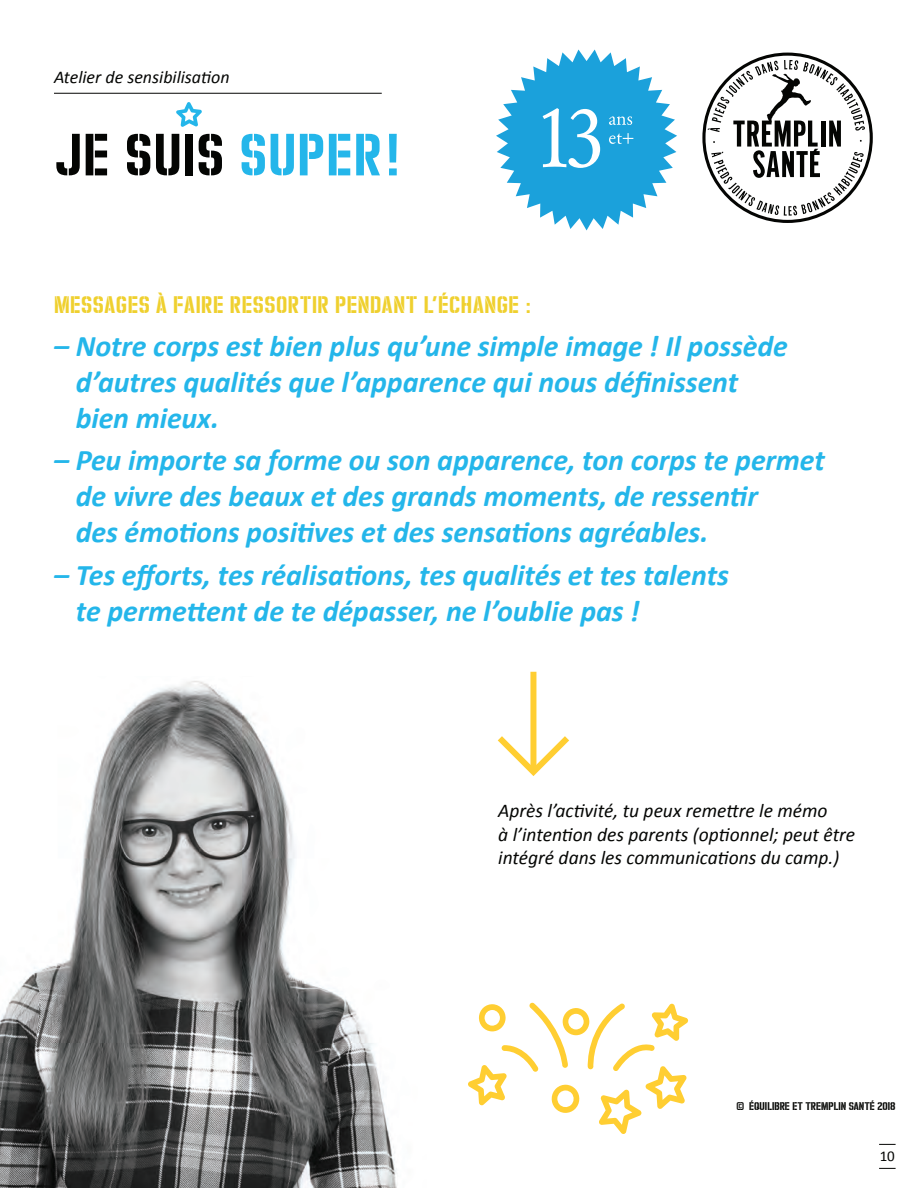
<style>
.page{position:relative;width:918px;height:1188px;background:#fff}
.page>*{position:absolute;margin:0;border:0;box-sizing:border-box;transform-origin:0 0}
.t1{font:59.4px "Zuboni Stencil";letter-spacing:.02em;color:#040503}
.t2{font:italic 700 30px/36px "Calibri";letter-spacing:-.005em;color:#24b6ea}
.t3{font:24px "Zuboni Stencil";letter-spacing:.02em;color:#efd02f}
.t4{font:italic 19.5px/23.4px "Calibri";color:#040503}
.t5{font:italic 18px "Calibri";color:#040503}
.t6{font:15px "Calibri";color:#040503}
.t7{font:11.25px "Zuboni Stencil";color:#040503}
.s1{color:#24b6ea}
</style>
<div class="page">
<img style="left:0;top:676px;width:537px;height:512px">
<svg style="left:702px;top:53px;width:171px;height:170px"></svg>
<div style="left:530px;top:672px;width:6px;height:99px;background:#ffce32"></div>
<svg style="left:491px;top:730px;width:78px;height:50px"></svg>
<svg style="left:468px;top:1002px;width:220px;height:132px"></svg>
<svg style="left:176px;top:102px;width:26px;height:25px"></svg>
<hr style="left:54px;top:93px;width:328px;height:1px;background:#040503">
<svg style="left:496px;top:50px;width:181px;height:180px"></svg>
<svg style="left:879px;top:1144px;width:17px;height:1px"></svg>
<svg style="left:879px;top:1168px;width:17px;height:1px"></svg>
<p class="t5" style="left:54px;top:64px;width:177px">Atelier de sensibilisation</p>
<h1 class="t1" style="left:54px;top:119px;width:347px">JE SUIS <span class="s1">SUPER!</span></h1>
<p class="t3" style="left:54px;top:290px;width:479px">MESSAGES À FAIRE RESSORTIR PENDANT L’ÉCHANGE :</p>
<p class="t2" style="left:76px;top:328px;width:714px;text-indent:-22px">– Notre corps est bien plus qu’une simple image ! Il possède d’autres qualités que l’apparence qui nous définissent bien mieux.</p>
<p class="t2" style="left:76px;top:443px;width:751px;text-indent:-22px">– Peu importe sa forme ou son apparence, ton corps te permet de vivre des beaux et des grands moments, de ressentir<br>des émotions positives et des sensations agréables.</p>
<p class="t2" style="left:76px;top:557px;width:655px;text-indent:-22px">– Tes efforts, tes réalisations, tes qualités et tes talents te permettent de te dépasser, ne l’oublie pas !</p>
<p class="t4" style="left:498px;top:798px;width:358px">Après l’activité, tu peux remettre le mémo<br>à l’intention des parents (optionnel; peut être intégré dans les communications du camp.)</p>
<p class="t7" style="left:737px;top:1099px;width:161px">© ÉQUILIBRE ET TREMPLIN SANTÉ 2018</p>
<p class="t6" style="left:880px;top:1147px;width:17px">10</p>
</div>
